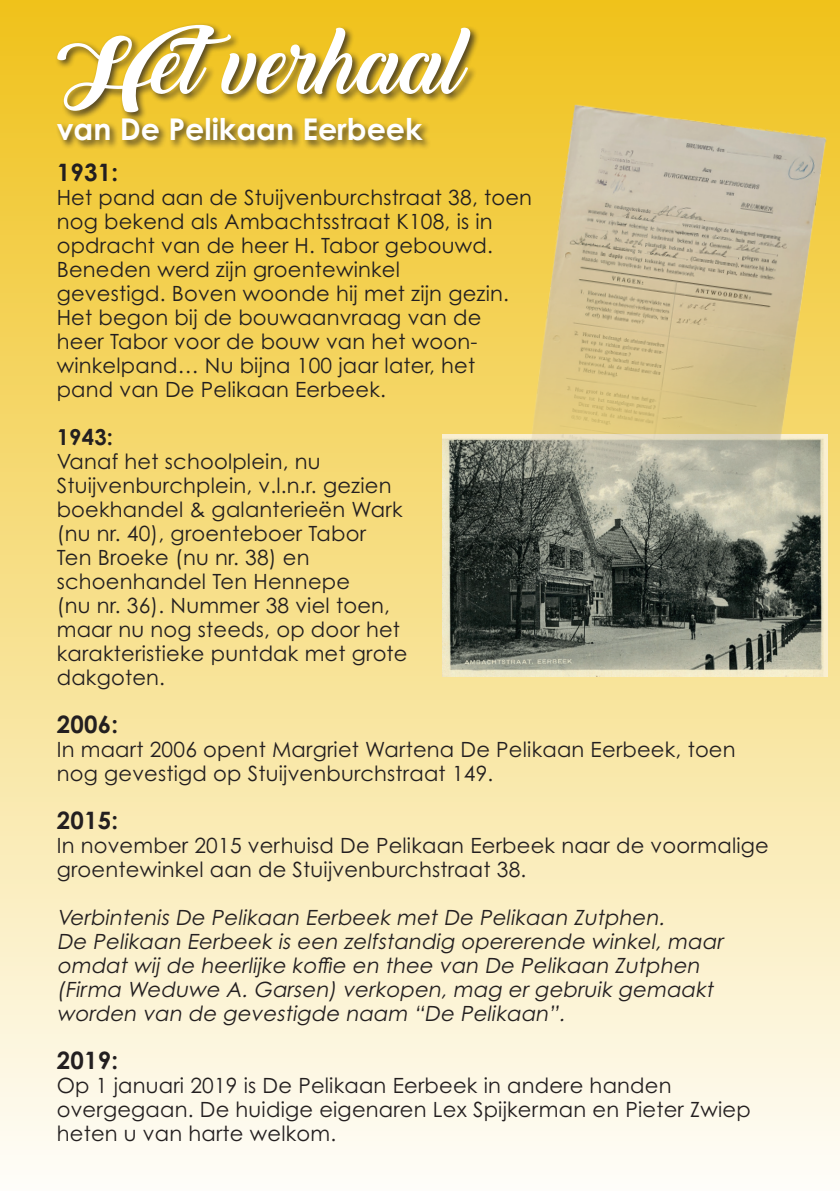
<style>
.page{position:relative;width:840px;height:1191px;background:#fff}
.page>*{position:absolute;margin:0;border:0;box-sizing:border-box;transform-origin:0 0}
.t1{font:82px "Backto Black Demo";color:#fff}
.t2{font:700 30px "Century Gothic Pro";color:#fff}
.t3{font:700 24px "Century Gothic Pro";letter-spacing:.01em;color:#231f20}
.t4{font:700 22px "Century Gothic Pro";color:#231f20}
.t5{font:21px/24px "Century Gothic Pro";letter-spacing:.01em;color:#231f20}
.t6{font:italic 21px/24px "Century Gothic Pro";color:#231f20}
</style>
<div class="page">
<div style="left:0;top:0;width:839px;height:1191px;background:linear-gradient(to bottom,#f0c21a,#fefdfa)"></div>
<img style="left:442px;top:434px;width:385px;height:242px">
<img style="left:522px;top:102px;width:304px;height:410px">
<div style="left:55px;top:22px;width:425px;height:128px;background:#231f20;opacity:.75"></div>
<h1 class="t1" style="left:57px;top:18px;width:409px">Hetverhaal</h1>
<h2 class="t2" style="left:57px;top:111px;width:367px">van De Pelikaan Eerbeek</h2>
<p class="t3" style="left:57px;top:157px;width:63px">1931:</p>
<p class="t5" style="left:57px;top:185px;width:476px">Het pand aan de Stuijvenburchstraat 38, toen nog bekend als Ambachtsstraat K108, is in opdracht van de heer H. Tabor gebouwd.<br>Beneden werd zijn groentewinkel<br>gevestigd. Boven woonde hij met zijn gezin.<br>Het begon bij de bouwaanvraag van de heer Tabor voor de bouw van het woon&shy;winkelpand… Nu bijna 100 jaar later, het pand van De Pelikaan Eerbeek.</p>
<p class="t4" style="left:57px;top:423px;width:58px">1943:</p>
<p class="t5" style="left:57px;top:449px;width:352px">Vanaf het schoolplein, nu<br>Stuijvenburchplein, v.l.n.r. gezien boekhandel &amp; galanterieën Wark (nu nr. 40), groenteboer Tabor<br>Ten Broeke (nu nr. 38) en schoenhandel Ten Hennepe<br>(nu nr. 36). Nummer 38 viel toen, maar nu nog steeds, op door het karakteristieke puntdak met grote dakgoten.</p>
<p class="t3" style="left:57px;top:709px;width:63px">2006:</p>
<p class="t5" style="left:57px;top:737px;width:680px">In maart 2006 opent Margriet Wartena De Pelikaan Eerbeek, toen nog gevestigd op Stuijvenburchstraat 149.</p>
<p class="t3" style="left:57px;top:805px;width:63px">2015:</p>
<p class="t5" style="left:57px;top:833px;width:713px">In november 2015 verhuisd De Pelikaan Eerbeek naar de voormalige groentewinkel aan de Stuijvenburchstraat 38.</p>
<p class="t6" style="left:57px;top:905px;width:671px">Verbintenis De Pelikaan Eerbeek met De Pelikaan Zutphen.<br>De Pelikaan Eerbeek is een zelfstandig opererende winkel, maar omdat wij de heerlijke koffie en thee van De Pelikaan Zutphen (Firma Weduwe A. Garsen) verkopen, mag er gebruik gemaakt worden van de gevestigde naam “De Pelikaan”.</p>
<p class="t3" style="left:57px;top:1045px;width:63px">2019:</p>
<p class="t5" style="left:57px;top:1073px;width:695px">Op 1 januari 2019 is De Pelikaan Eerbeek in andere handen overgegaan. De huidige eigenaren Lex Spijkerman en Pieter Zwiep heten u van harte welkom.</p>
</div>
